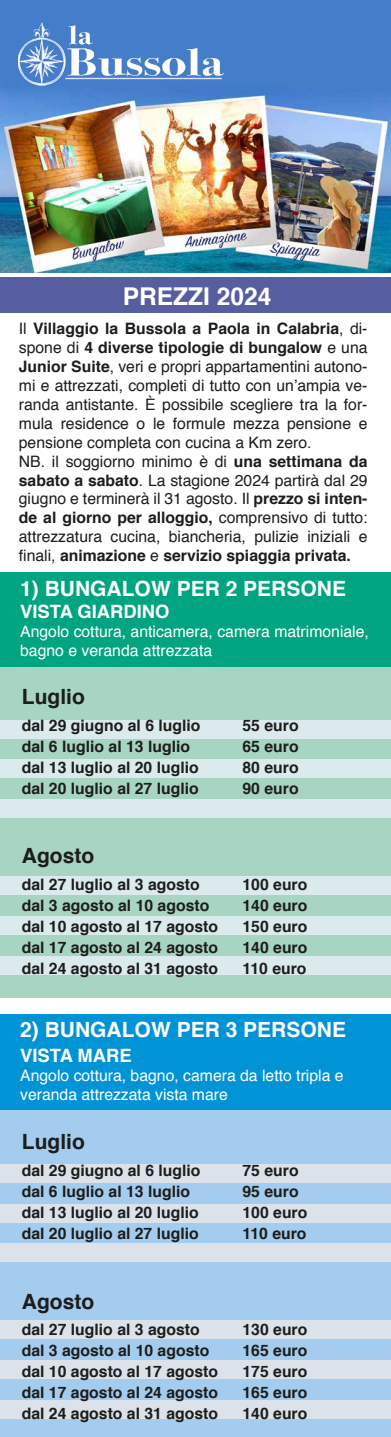
<style>
.page{position:relative;width:391px;height:1437px;background:#fff}
.page>*{position:absolute;margin:0;border:0;box-sizing:border-box;transform-origin:0 0}
.t1{font:700 24.5px "Helvetica";color:#fff}
.t2{font:700 21px "Helvetica";color:#fff}
.t3{font:700 21px "Helvetica";color:#1d1d1b}
.t4{font:700 18.38px "Helvetica";color:#fff}
.t5{font:15.75px/18.9px "Helvetica";color:#1d1d1b}
.t6{font:700 15.75px "Helvetica";color:#1d1d1b}
.t7{font:15.75px/18.9px "Helvetica";color:#fff}
.s1{font-weight:700}
</style>
<div class="page">
<div style="left:0;top:277px;width:391px;height:35px;background:#565ea0"></div>
<img style="left:0;top:0;width:391px;height:273px">
<div style="left:0;top:1042px;width:391px;height:395px;background:#a3ccee"></div>
<div style="left:0;top:594px;width:391px;height:404px;background:#a7d5c2"></div>
<div style="left:0;top:720px;width:391px;height:18px;background:#dbeaec"></div>
<div style="left:0;top:760px;width:391px;height:18px;background:#dbeaec"></div>
<div style="left:0;top:799px;width:391px;height:19px;background:#dbeaec"></div>
<div style="left:0;top:877px;width:391px;height:18px;background:#dbeaec"></div>
<div style="left:0;top:916px;width:391px;height:18px;background:#dbeaec"></div>
<div style="left:0;top:956px;width:391px;height:18px;background:#dbeaec"></div>
<div style="left:0;top:1164px;width:391px;height:18px;background:#dbe2ea"></div>
<div style="left:0;top:1204px;width:391px;height:18px;background:#dbe2ea"></div>
<div style="left:0;top:1244px;width:391px;height:18px;background:#dbe2ea"></div>
<div style="left:0;top:1321px;width:391px;height:18px;background:#dbe2ea"></div>
<div style="left:0;top:1361px;width:391px;height:18px;background:#dbe2ea"></div>
<div style="left:0;top:1400px;width:391px;height:18px;background:#dbe2ea"></div>
<div style="left:0;top:1014px;width:391px;height:95px;background:#0094d6"></div>
<div style="left:0;top:572px;width:391px;height:94px;background:#00a480"></div>
<img style="left:19px;top:22px;width:204px;height:63px">
<h1 class="t1" style="left:123px;top:277px;width:150px">PREZZI 2024</h1>
<p class="t5" style="left:19px;top:320px;width:350px">Il <span class="s1">Villaggio la Bussola a Paola in Calabria</span>, di&shy;spone di <span class="s1">4 diverse tipologie di bungalow</span> e una <span class="s1">Junior Suite</span>, veri e propri appartamentini autono&shy;mi e attrezzati, completi di tutto con un’ampia ve&shy;randa antistante. È possibile scegliere tra la for&shy;mula residence o le formule mezza pensione e pensione completa con cucina a Km zero.<br>NB. il soggiorno minimo è di <span class="s1">una settimana da sabato a sabato</span>. La stagione 2024 partirà dal 29 giugno e terminerà il 31 agosto. Il <span class="s1">prezzo si inten&shy;de al giorno per alloggio,</span> comprensivo di tutto: attrezzatura cucina, biancheria, pulizie iniziali e finali, <span class="s1">animazione</span> e <span class="s1">servizio spiaggia privata.</span></p>
<h2 class="t2" style="left:20px;top:571px;width:327px">1) BUNGALOW PER 2 PERSONE</h2>
<p class="t4" style="left:20px;top:596px;width:151px">VISTA GIARDINO</p>
<p class="t7" style="left:20px;top:622px;width:350px">Angolo cottura, anticamera, camera matrimoniale, bagno e veranda attrezzata</p>
<h2 class="t3" style="left:22px;top:679px;width:64px">Luglio</h2>
<p class="t6" style="left:22px;top:713px;width:180px">dal 29 giugno al 6 luglio</p>
<p class="t6" style="left:242px;top:713px;width:58px">55 euro</p>
<p class="t6" style="left:22px;top:734px;width:170px">dal 6 luglio al 13 luglio</p>
<p class="t6" style="left:242px;top:734px;width:58px">65 euro</p>
<p class="t6" style="left:22px;top:755px;width:178px">dal 13 luglio al 20 luglio</p>
<p class="t6" style="left:242px;top:755px;width:58px">80 euro</p>
<p class="t6" style="left:22px;top:776px;width:178px">dal 20 luglio al 27 luglio</p>
<p class="t6" style="left:242px;top:776px;width:58px">90 euro</p>
<h2 class="t3" style="left:22px;top:838px;width:74px">Agosto</h2>
<p class="t6" style="left:22px;top:872px;width:179px">dal 27 luglio al 3 agosto</p>
<p class="t6" style="left:242px;top:872px;width:66px">100 euro</p>
<p class="t6" style="left:22px;top:893px;width:189px">dal 3 agosto al 10 agosto</p>
<p class="t6" style="left:242px;top:893px;width:66px">140 euro</p>
<p class="t6" style="left:22px;top:914px;width:198px">dal 10 agosto al 17 agosto</p>
<p class="t6" style="left:242px;top:914px;width:66px">150 euro</p>
<p class="t6" style="left:22px;top:935px;width:198px">dal 17 agosto al 24 agosto</p>
<p class="t6" style="left:242px;top:935px;width:66px">140 euro</p>
<p class="t6" style="left:22px;top:956px;width:198px">dal 24 agosto al 31 agosto</p>
<p class="t6" style="left:242px;top:956px;width:65px">110 euro</p>
<h2 class="t2" style="left:20px;top:1013px;width:327px">2) BUNGALOW PER 3 PERSONE</h2>
<p class="t4" style="left:20px;top:1041px;width:113px">VISTA MARE</p>
<p class="t7" style="left:20px;top:1067px;width:325px">Angolo cottura, bagno, camera da letto tripla e veranda attrezzata vista mare</p>
<h2 class="t3" style="left:22px;top:1125px;width:64px">Luglio</h2>
<p class="t6" style="left:22px;top:1158px;width:180px">dal 29 giugno al 6 luglio</p>
<p class="t6" style="left:242px;top:1158px;width:58px">75 euro</p>
<p class="t6" style="left:22px;top:1179px;width:170px">dal 6 luglio al 13 luglio</p>
<p class="t6" style="left:242px;top:1179px;width:58px">95 euro</p>
<p class="t6" style="left:22px;top:1200px;width:178px">dal 13 luglio al 20 luglio</p>
<p class="t6" style="left:242px;top:1200px;width:66px">100 euro</p>
<p class="t6" style="left:22px;top:1221px;width:178px">dal 20 luglio al 27 luglio</p>
<p class="t6" style="left:242px;top:1221px;width:65px">110 euro</p>
<h2 class="t3" style="left:22px;top:1284px;width:74px">Agosto</h2>
<p class="t6" style="left:22px;top:1317px;width:179px">dal 27 luglio al 3 agosto</p>
<p class="t6" style="left:242px;top:1317px;width:66px">130 euro</p>
<p class="t6" style="left:22px;top:1338px;width:189px">dal 3 agosto al 10 agosto</p>
<p class="t6" style="left:242px;top:1338px;width:66px">165 euro</p>
<p class="t6" style="left:22px;top:1359px;width:198px">dal 10 agosto al 17 agosto</p>
<p class="t6" style="left:242px;top:1359px;width:66px">175 euro</p>
<p class="t6" style="left:22px;top:1380px;width:198px">dal 17 agosto al 24 agosto</p>
<p class="t6" style="left:242px;top:1380px;width:66px">165 euro</p>
<p class="t6" style="left:22px;top:1401px;width:198px">dal 24 agosto al 31 agosto</p>
<p class="t6" style="left:242px;top:1401px;width:66px">140 euro</p>
</div>
